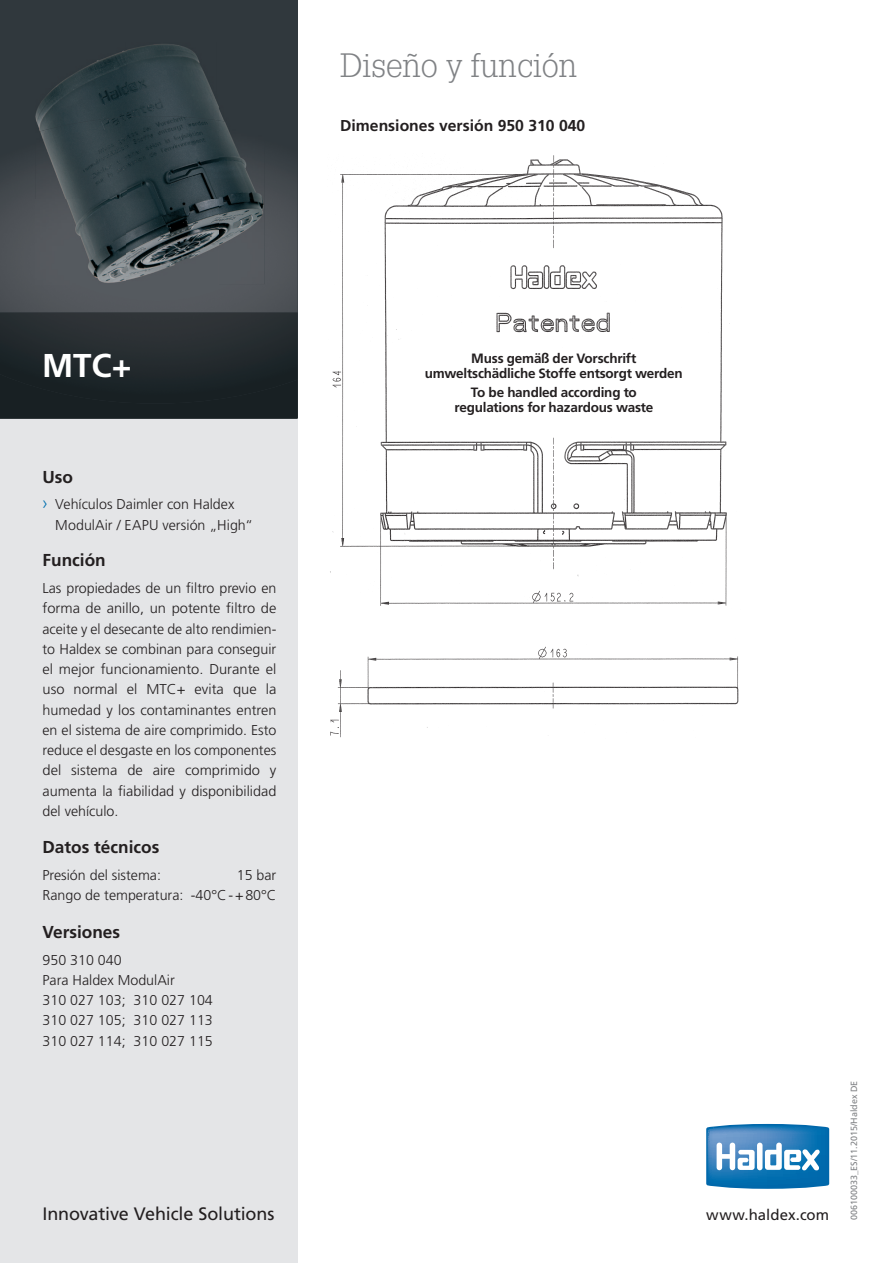
<style>
.page{position:relative;width:893px;height:1263px;background:#fff}
.page>*{position:absolute;margin:0;border:0;box-sizing:border-box;transform-origin:0 0}
.t1{font:300 33px "Glypha LT Std";color:#808285}
.t2{font:700 33px "Frutiger LT";color:#fff}
.t3{font:18px "Frutiger LT";letter-spacing:-.005em;color:#231f20}
.t4{font:700 17.25px "Frutiger LT";color:#231f20}
.t5{font:700 15.75px "Frutiger LT";color:#231f20}
.t6{font:15px "Frutiger LT";letter-spacing:.005em;color:#231f20}
.t7{font:300 14.25px/20.2px "Frutiger LT Pro";color:#231f20}
.t8{font:700 13.5px/15px "Frutiger LT";letter-spacing:-.015em;color:#231f20;text-align:center}
.t9{font:9px "Frutiger LT";color:#808285}
.s1{font-size:18px;color:#006faf}
</style>
<div class="page">
<div style="left:0;top:0;width:298px;height:419px;background:#30383d"></div>
<img style="left:0;top:161px;width:298px;height:213px">
<div style="left:0;top:419px;width:298px;height:844px;background:#e4e5e7"></div>
<svg style="left:706px;top:1124px;width:123px;height:65px"></svg>
<div style="left:0;top:374px;width:298px;height:45px;background:#182023"></div>
<img style="left:35px;top:50px;width:92px;height:66px">
<img style="left:127px;top:44px;width:92px;height:72px">
<img style="left:219px;top:109px;width:5px;height:12px">
<img style="left:35px;top:116px;width:184px;height:168px">
<img style="left:219px;top:121px;width:46px;height:163px">
<img style="left:330px;top:155px;width:409px;height:583px">
<div style="left:391px;top:353px;width:325px;height:84px;background:#fff"></div>
<h1 class="t1" style="left:340px;top:46px;width:239px">Diseño y función</h1>
<p class="t5" style="left:340px;top:116px;width:247px">Dimensiones versión 950 310 040</p>
<h1 class="t2" style="left:42px;top:346px;width:91px">MTC+</h1>
<p class="t4" style="left:43px;top:467px;width:32px">Uso</p>
<p class="t7" style="left:55px;top:494px;width:199px;text-indent:-13px"><span class="s1">›</span> Vehículos Daimler con Haldex<br>ModulAir / EAPU versión „High“</p>
<p class="t4" style="left:43px;top:550px;width:65px">Función</p>
<p class="t7" style="left:43px;top:578px;width:235px;text-align:justify">Las propiedades de un filtro previo en forma de anillo, un potente filtro de aceite y el desecante de alto rendimien&shy;to Haldex se combinan para conseguir el mejor funcionamiento. Durante el uso normal el MTC+ evita que la humedad y los contaminantes entren en el sistema de aire comprimido. Esto reduce el desgaste en los componentes del sistema de aire comprimido y aumenta la fiabilidad y disponibilidad del vehículo.</p>
<p class="t4" style="left:43px;top:837px;width:118px">Datos técnicos</p>
<p class="t7" style="left:43px;top:865px;width:120px">Presión del sistema:</p>
<p class="t7" style="left:43px;top:865px;width:235px;text-align:right">15 bar<br>Rango de temperatura: -40°C - + 80°C</p>
<p class="t4" style="left:43px;top:922px;width:79px">Versiones</p>
<p class="t7" style="left:43px;top:950px;width:172px">950 310 040<br>Para Haldex ModulAir<br>310 027 103; 310 027 104<br>310 027 105; 310 027 113<br>310 027 114; 310 027 115</p>
<p class="t8" style="left:425px;top:351px;width:259px">Muss gemäß der Vorschrift umweltschädliche Stoffe entsorgt werden</p>
<p class="t8" style="left:454px;top:385px;width:200px">To be handled according to regulations for hazardous waste</p>
<p class="t3" style="left:43px;top:1203px;width:234px">Innovative Vehicle Solutions</p>
<p class="t6" style="left:706px;top:1206px;width:124px">www.haldex.com</p>
<p class="t9" style="left:849px;top:1220px;width:141px;rotate:-90deg">006100033_ES/11.2015/Haldex DE</p>
</div>
